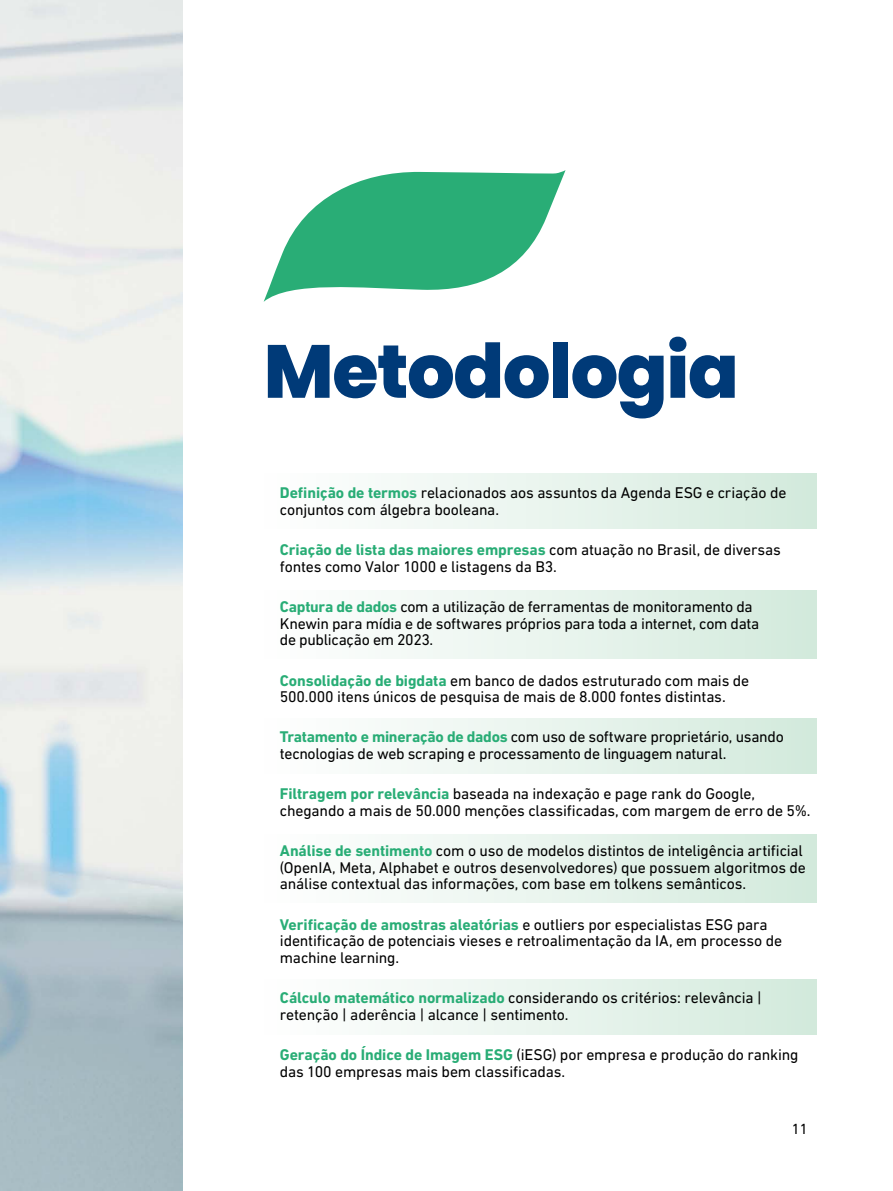
<style>
.page{position:relative;width:893px;height:1191px;background:#fff}
.page>*{position:absolute;margin:0;border:0;box-sizing:border-box;transform-origin:0 0}
.t1{font:800 75px "Poppins";letter-spacing:-.02em;color:#003a78}
.t2{font:15.75px/16.5px "DIN Next LT Pro";letter-spacing:-.01em;color:#000}
.t3{font:15px "DIN Next LT Pro";color:#000}
.s1{font-weight:700;color:#29ad76}
</style>
<div class="page">
<div style="left:264px;top:590px;width:552px;height:68px;background:linear-gradient(to right,#fff,#d3eadd)"></div>
<div style="left:264px;top:718px;width:552px;height:56px;background:linear-gradient(to right,#fff,#d3eadd)"></div>
<div style="left:264px;top:833px;width:552px;height:69px;background:linear-gradient(to right,#fff,#d3eadd)"></div>
<div style="left:264px;top:979px;width:552px;height:56px;background:linear-gradient(to right,#fff,#d3eadd)"></div>
<div style="left:264px;top:473px;width:552px;height:56px;background:linear-gradient(to right,#fff,#d3eadd)"></div>
<img style="left:0;top:0;width:183px;height:1191px">
<svg style="left:264px;top:170px;width:302px;height:132px"></svg>
<p class="t1" style="left:264px;top:328px;width:477px">Metodologia</p>
<p class="t2" style="left:280px;top:484px;width:508px"><span class="s1">Definição de termos</span> relacionados aos assuntos da Agenda ESG e criação de conjuntos com álgebra booleana.</p>
<p class="t2" style="left:280px;top:541px;width:502px"><span class="s1">Criação de lista das maiores empresas</span> com atuação no Brasil, de diversas fontes como Valor 1000 e listagens da B3.</p>
<p class="t2" style="left:280px;top:598px;width:481px"><span class="s1">Captura de dados</span> com a utilização de ferramentas de monitoramento da<br>Knewin para mídia e de softwares próprios para toda a internet, com data de publicação em 2023.</p>
<p class="t2" style="left:280px;top:671px;width:471px"><span class="s1">Consolidação de bigdata</span> em banco de dados estruturado com mais de<br>500.000 itens únicos de pesquisa de mais de 8.000 fontes distintas.</p>
<p class="t2" style="left:280px;top:728px;width:505px"><span class="s1">Tratamento e mineração de dados</span> com uso de software proprietário, usando tecnologias de web scraping e processamento de linguagem natural.</p>
<p class="t2" style="left:280px;top:785px;width:532px"><span class="s1">Filtragem por relevância</span> baseada na indexação e page rank do Google, chegando a mais de 50.000 menções classificadas, com margem de erro de 5%.</p>
<p class="t2" style="left:280px;top:842px;width:528px"><span class="s1">Análise de sentimento</span> com o uso de modelos distintos de inteligência artificial (OpenIA, Meta, Alphabet e outros desenvolvedores) que possuem algoritmos de análise contextual das informações, com base em tolkens semânticos.</p>
<p class="t2" style="left:280px;top:916px;width:504px"><span class="s1">Verificação de amostras aleatórias</span> e outliers por especialistas ESG para identificação de potenciais vieses e retroalimentação da IA, em processo de machine learning.</p>
<p class="t2" style="left:280px;top:989px;width:483px"><span class="s1">Cálculo matemático normalizado</span> considerando os critérios: relevância | retenção | aderência | alcance | sentimento.</p>
<p class="t2" style="left:280px;top:1046px;width:520px"><span class="s1">Geração do Índice de Imagem ESG</span> (iESG) por empresa e produção do ranking das 100 empresas mais bem classificadas.</p>
<p class="t3" style="left:792px;top:1120px;width:17px">11</p>
</div>
